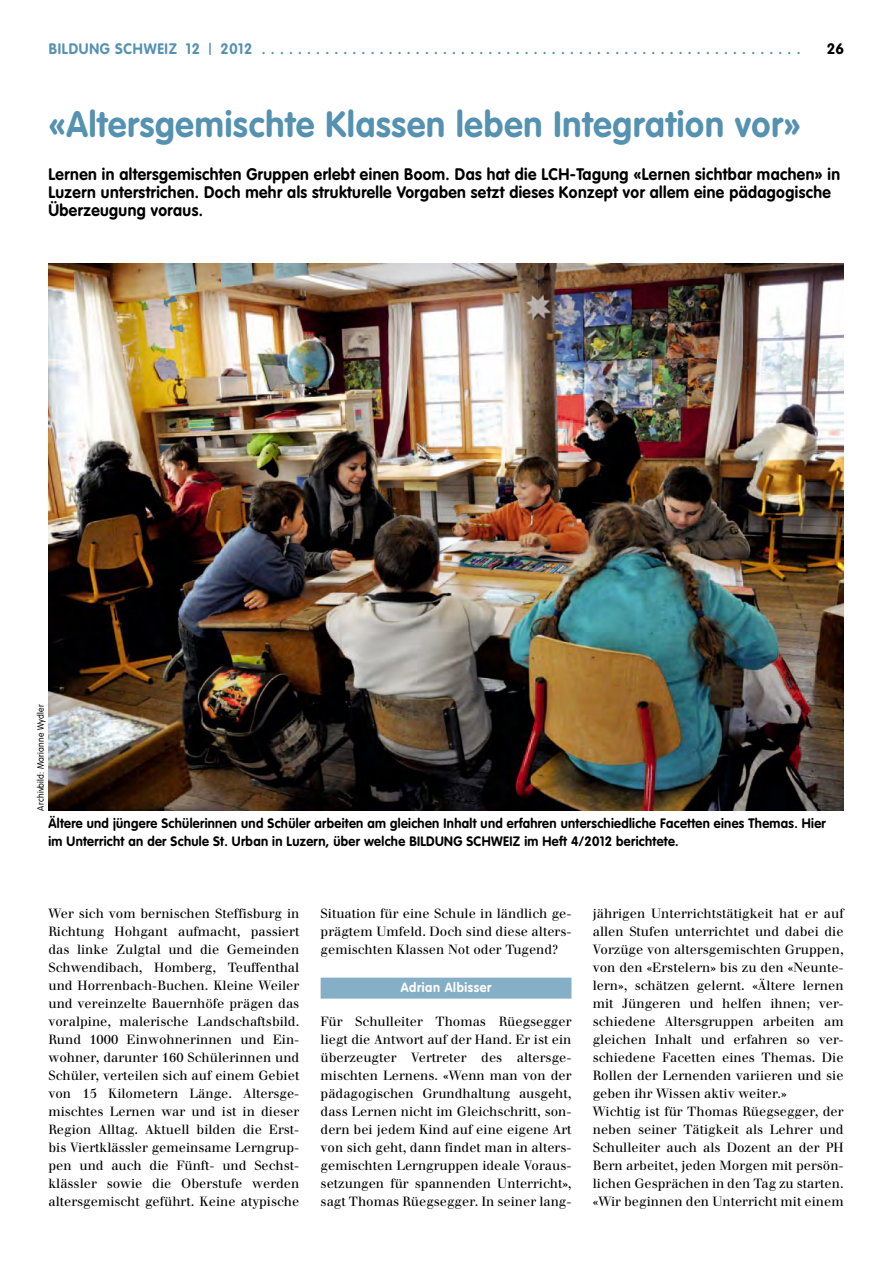
<style>
.page{position:relative;width:893px;height:1263px;background:#fff}
.page>*{position:absolute;margin:0;border:0;box-sizing:border-box;transform-origin:0 0}
.t1{font:36px "VAG Rounded Bold OV UAPZLC";letter-spacing:.025em;color:#5591b0;scale:.95 1}
.t2{font:16.5px/18px "VAG Rounded Bold OV UAPZLC";letter-spacing:.025em;color:#000;scale:.95 1}
.t3{font:15px "VAG Rounded Bold OV UAPZLC";letter-spacing:.05em;color:#5591b0;scale:.95 1}
.t4{font:15px "VAG Rounded Bold OV UAPZLC";color:#000}
.t5{font:13.5px/18px "VAG Rounded Bold OV UAPZLC";letter-spacing:.025em;color:#000;scale:.95 1}
.t6{font:13.2px "VAG Rounded Bold OV UAPZLC";letter-spacing:.05em;color:#fff;scale:.95 1}
.t7{font:13.05px/18px "Walbaum";color:#000;text-align:justify}
.t8{font:9px "VAG Rounded Light OV JBPZLC";letter-spacing:.025em;color:#000;scale:.95 1}
.s1{font-family:"VAG Rounded Light OV JBPZLC";font-size:17.25px}
</style>
<div class="page">
<div style="left:321px;top:978px;width:250px;height:21px;background:#85afc7"></div>
<img style="left:49px;top:264px;width:795px;height:546px">
<p class="t3" style="left:49px;top:40px;width:793px">BILDUNGSCHWEIZ 12 <span class="s1">I</span> 2012 ............................................................</p>
<p class="t4" style="left:827px;top:40px;width:19px">26</p>
<h1 class="t1" style="left:48px;top:103px;width:793px">«Altersgemischte Klassen leben Integration vor»</h1>
<p class="t2" style="left:48px;top:165px;width:835px">Lernen in altersgemischten Gruppen erlebt einen Boom. Das hat die LCH-Tagung «Lernen sichtbar machen» in<br>Luzern unterstrichen. Doch mehr als strukturelle Vorgaben setzt dieses Konzept vor allem eine pädagogische<br>Überzeugung voraus.</p>
<p class="t8" style="left:36px;top:810px;width:113px;rotate:-90deg">Archivbild: Marianne Wydler</p>
<p class="t5" style="left:48px;top:814px;width:820px">Ältere und jüngere Schülerinnen und Schüler arbeiten am gleichen Inhalt und erfahren unterschiedliche Facetten eines Themas. Hier im Unterricht an der Schule St. Urban in Luzern, über welche BILDUNG SCHWEIZ im Heft 4/2012 berichtete.</p>
<p class="t7" style="left:48px;top:904px;width:252px">Wer sich vom bernischen Steffisburg in Richtung Hohgant aufmacht, passiert das linke Zulgtal und die Gemeinden Schwendibach, Homberg, Teuffenthal und Horrenbach-Buchen. Kleine Weiler und vereinzelte Bauernhöfe prägen das voralpine, malerische Landschaftsbild.<br>Rund 1000 Einwohnerinnen und Ein&shy;wohner, darunter 160 Schülerinnen und Schüler, verteilen sich auf einem Gebiet von 15 Kilometern Länge. Altersge&shy;mischtes Lernen war und ist in dieser Region Alltag. Aktuell bilden die Erst&shy;bis Viertklässler gemeinsame Lerngrup&shy;pen und auch die Fünft- und Sechst&shy;klässler sowie die Oberstufe werden altersgemischt geführt. Keine atypische</p>
<p class="t7" style="left:321px;top:904px;width:252px">Situation für eine Schule in ländlich ge&shy;prägtem Umfeld. Doch sind diese alters&shy;gemischten Klassen Not oder Tugend?</p>
<p class="t6" style="left:401px;top:979px;width:97px">Adrian Albisser</p>
<p class="t7" style="left:321px;top:1012px;width:252px">Für Schulleiter Thomas Rüegsegger liegt die Antwort auf der Hand. Er ist ein überzeugter Vertreter des altersge&shy;mischten Lernens. «Wenn man von der pädagogischen Grundhaltung ausgeht, dass Lernen nicht im Gleichschritt, son&shy;dern bei jedem Kind auf eine eigene Art von sich geht, dann findet man in alters&shy;gemischten Lerngruppen ideale Voraus&shy;setzungen für spannenden Unterricht», sagt Thomas Rüegsegger. In seiner lang-</p>
<p class="t7" style="left:593px;top:904px;width:252px;text-align:left">jährigen Unterrichtstätigkeit hat er auf allen Stufen unterrichtet und dabei die Vorzüge von altersgemischten Gruppen, von den «Erstelern» bis zu den «Neunte&shy;lern», schätzen gelernt. «Ältere lernen mit Jüngeren und helfen ihnen; ver&shy;schiedene Altersgruppen arbeiten am gleichen Inhalt und erfahren so ver&shy;schiedene Facetten eines Themas. Die Rollen der Lernenden variieren und sie geben ihr Wissen aktiv weiter.»<br>Wichtig ist für Thomas Rüegsegger, der neben seiner Tätigkeit als Lehrer und Schulleiter auch als Dozent an der PH Bern arbeitet, jeden Morgen mit persön&shy;lichen Gesprächen in den Tag zu starten. «Wir beginnen den Unterricht mit einem</p>
</div>
